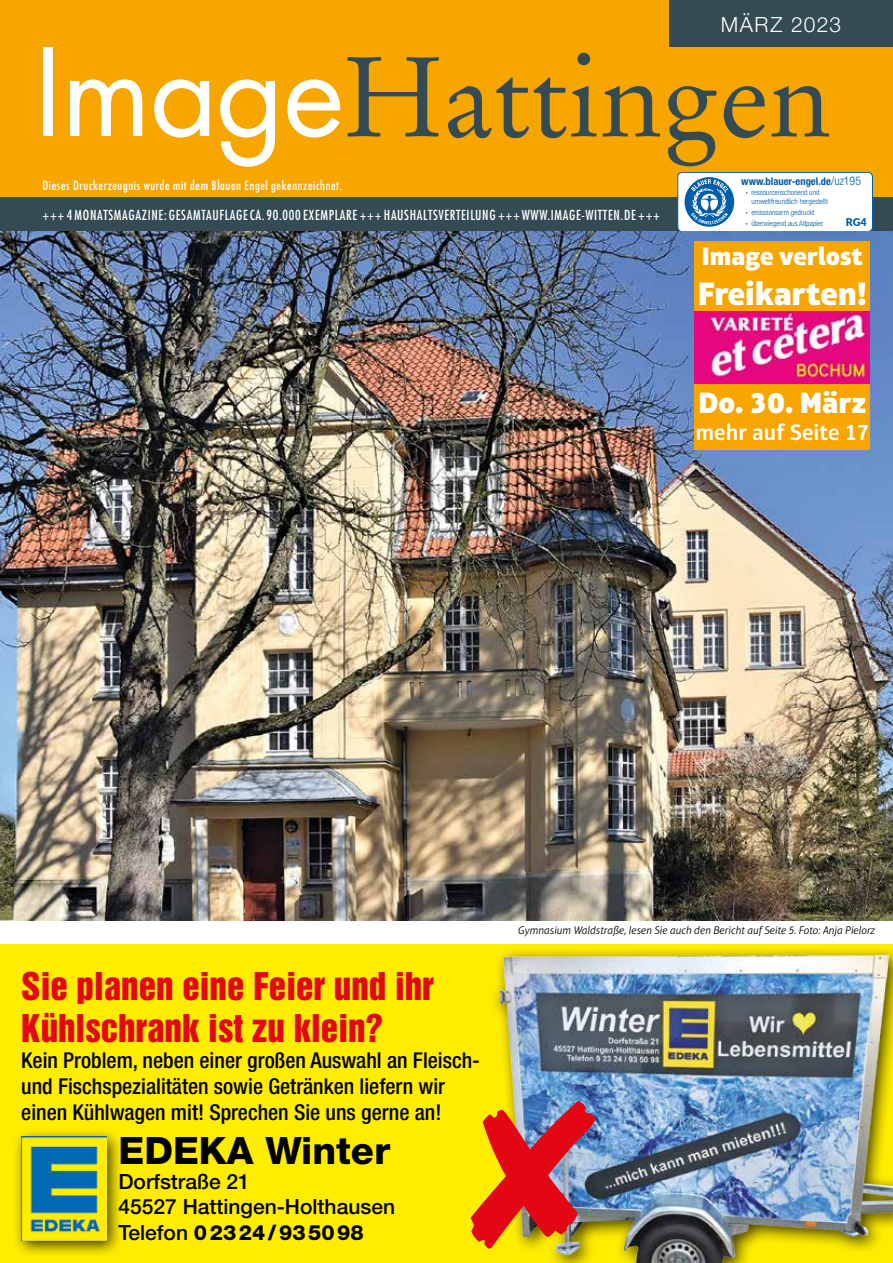
<style>
.page{position:relative;width:893px;height:1263px;background:#fff}
.page>*{position:absolute;margin:0;border:0;box-sizing:border-box;transform-origin:0 0}
.t1{font:112.65px "Stempel Garamond LT Pro";color:#354b54}
.t2{font:800 37.8px "Helvetica Neue LT Pro";color:#000}
.t3{font:34.95px/42px "Helvetica Inserat LT Pro";color:#e30613}
.t4{font:900 33px "Aptifer Sans LT Pro";color:#fff}
.t5{font:900 30px "Aptifer Sans LT Pro";color:#fff}
.t6{font:900 25.65px "Aptifer Sans LT Pro";color:#fff}
.t7{font:600 22.8px "Aptifer Sans LT Pro";color:#fff}
.t8{font:500 condensed 21.9px/26.2px "Helvetica Neue LT Pro";color:#000}
.t9{font:500 21px/25.2px "Helvetica Neue LT Pro";color:#000}
.t10{font:300 21px "Helvetica Neue LT Pro";letter-spacing:.065em;color:#fff}
.t11{font:500 condensed 13.5px "Futura LT Pro";letter-spacing:.05em;color:#fff}
.t12{font:500 condensed 12.3px "Futura LT Pro";letter-spacing:.05em;color:#fff}
.t13{font:italic 300 11.25px "Aptifer Sans LT Pro";color:#000}
.t14{font:900 10.65px "Lato";color:#005da9}
.t15{font:700 condensed 10.5px "Helvetica Neue";color:#005da9}
.t16{font:300 condensed 7.65px/8.9px "Helvetica Neue";color:#005da9}
.s1{font-family:"Futura LT Pro";font-size:117.15px;color:#fff}
.s2{font-weight:300;font-size:12px}
.s3{font-weight:700}
.s4{font-weight:800}
</style>
<div class="page">
<div style="left:0;top:0;width:893px;height:198px;background:#f7a600"></div>
<div style="left:0;top:198px;width:893px;height:34px;background:#354b54"></div>
<div style="left:678px;top:172px;width:194px;height:59px;background:#fff;border-radius:5px"></div>
<div style="left:677px;top:172px;width:196px;height:60px;border:1px solid #005da9;border-radius:5px"></div>
<svg style="left:685px;top:177px;width:49px;height:50px"></svg>
<div style="left:669px;top:0;width:224px;height:46px;background:#354b54"></div>
<img style="left:0;top:232px;width:893px;height:689px">
<div style="left:0;top:944px;width:893px;height:319px;background:#ffed00"></div>
<img style="left:487px;top:949px;width:406px;height:314px">
<div style="left:12px;top:1128px;width:111px;height:129px;background:#000;opacity:.75"></div>
<img style="left:21px;top:1137px;width:85px;height:103px">
<img style="left:471px;top:1101px;width:125px;height:147px">
<div style="left:694px;top:242px;width:176px;height:208px;background:#f7a600"></div>
<img style="left:694px;top:312px;width:176px;height:71px">
<p class="t10" style="left:721px;top:12px;width:122px">MÄRZ 2023</p>
<h1 class="t1" style="left:34px;top:25px;width:798px"><span class="s1">Image</span>Hattingen</h1>
<p class="t15" style="left:741px;top:175px;width:121px">www.blauer-engel.de<span class="s2">/uz195</span></p>
<p class="t16" style="left:751px;top:188px;width:78px;text-indent:-6px"><span class="s3">·</span> ressourcenschonend und umweltfreundlich hergestellt</p>
<p class="t16" style="left:746px;top:207px;width:79px;line-height:10.9px"><span class="s3">·</span> emissionsarm gedruckt<br><span class="s3">·</span> überwiegend aus Altpapier</p>
<p class="t14" style="left:846px;top:214px;width:22px">RG4</p>
<p class="t12" style="left:43px;top:177px;width:301px">Dieses Druckerzeugnis wurde mit dem Blauen Engel gekennzeichnet.</p>
<p class="t11" style="left:43px;top:206px;width:619px">+++ 4 MONATSMAGAZINE: GESAMTAUFLAGE CA. 90.000 EXEMPLARE +++ HAUSHALTSVERTEILUNG +++ WWW.IMAGE-WITTEN.DE +++</p>
<p class="t6" style="left:702px;top:240px;width:163px">Image verlost</p>
<h3 class="t4" style="left:698px;top:273px;width:171px">Freikarten!</h3>
<h3 class="t5" style="left:698px;top:384px;width:169px">Do. 30. März</h3>
<p class="t7" style="left:695px;top:419px;width:176px">mehr auf Seite 17</p>
<h3 class="t3" style="left:21px;top:966px;width:414px">Sie planen eine Feier und ihr<br>Kühlschrank ist zu klein?</h3>
<p class="t8" style="left:21px;top:1047px;width:460px">Kein Problem, neben einer großen Auswahl an Fleisch&shy;und Fischspezialitäten sowie Getränken liefern wir einen Kühlwagen mit! Sprechen Sie uns gerne an!</p>
<h2 class="t2" style="left:118px;top:1128px;width:273px">EDEKA Winter</h2>
<p class="t9" style="left:118px;top:1169px;width:278px">Dorfstraße 21<br>45527 Hattingen-Holthausen<br>Telefon <span class="s4">02324/935098</span></p>
<p class="t13" style="left:518px;top:924px;width:358px">Gymnasium Waldstraße, lesen Sie auch den Bericht auf Seite 5. Foto: Anja Pielorz</p>
</div>
